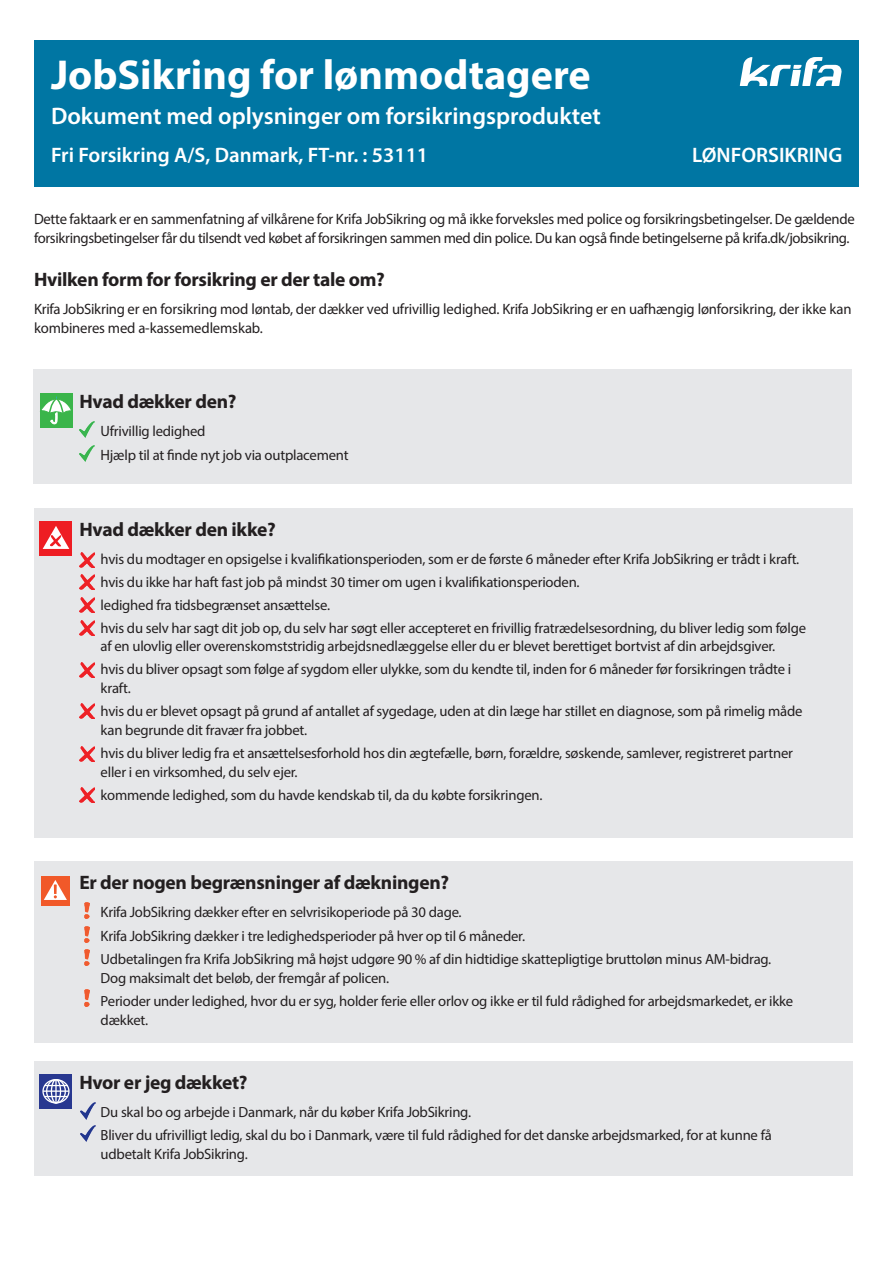
<style>
.page{position:relative;width:893px;height:1263px;background:#fff}
.page>*{position:absolute;margin:0;border:0;box-sizing:border-box;transform-origin:0 0}
.Form_title{font:700 42px "Myriad Pro";color:#fff}
.Form_sub_title{font:600 24px "Myriad Pro";color:#fff}
.Company_Product_head{font:600 21px "Myriad Pro";color:#fff}
.Cover_subhead{font:700 19.5px "Myriad Pro";letter-spacing:-.015em;color:#231f20}
.Form_intro{font:15px/19.5px "Myriad Pro";letter-spacing:-.02em;color:#231f20}
.Covered_bullets{font:15px "Myriad Pro";letter-spacing:-.02em;color:#231f20}
.Covered_bullets-2{font:14.7px/18.8px "Myriad Pro";letter-spacing:-.015em;color:#231f20}
.s1{font-size:15px}
.s2{font-size:14.7px}
</style>
<div class="page">
<div style="left:34px;top:40px;width:825px;height:147px;background:#0076a3"></div>
<svg style="left:740px;top:57px;width:102px;height:29px"></svg>
<div style="left:33px;top:369px;width:819px;height:114px;background:#e6e7e9"></div>
<div style="left:40px;top:393px;width:32px;height:34px;background:#3ab54a"></div>
<svg style="left:41px;top:396px;width:30px;height:29px"></svg>
<img style="left:79px;top:421px;width:15px;height:17px">
<img style="left:79px;top:445px;width:15px;height:16px">
<div style="left:34px;top:508px;width:819px;height:330px;background:#e6e7e9"></div>
<div style="left:40px;top:521px;width:32px;height:34px;background:#ee1d23"></div>
<svg style="left:43px;top:526px;width:26px;height:23px"></svg>
<img style="left:80px;top:553px;width:14px;height:14px">
<img style="left:80px;top:574px;width:14px;height:15px">
<img style="left:80px;top:621px;width:14px;height:15px">
<img style="left:80px;top:662px;width:14px;height:15px">
<img style="left:80px;top:704px;width:14px;height:15px">
<img style="left:80px;top:597px;width:14px;height:15px">
<img style="left:80px;top:746px;width:14px;height:15px">
<img style="left:80px;top:787px;width:14px;height:15px">
<div style="left:34px;top:862px;width:819px;height:181px;background:#e6e7e9"></div>
<div style="left:41px;top:876px;width:28px;height:29px;background:#f15929"></div>
<svg style="left:44px;top:880px;width:23px;height:20px"></svg>
<img style="left:85px;top:902px;width:4px;height:17px">
<img style="left:85px;top:926px;width:4px;height:17px">
<img style="left:85px;top:949px;width:4px;height:17px">
<img style="left:85px;top:990px;width:4px;height:16px">
<div style="left:34px;top:1062px;width:819px;height:114px;background:#e6e7e9"></div>
<svg style="left:40px;top:1074px;width:32px;height:34px"></svg>
<div style="left:42px;top:1079px;width:28px;height:24px;border:1px solid #fff;border-radius:50%"></div>
<div style="left:46px;top:1079px;width:20px;height:24px;border:1px solid #fff;border-radius:50%"></div>
<div style="left:51px;top:1079px;width:10px;height:24px;border:1px solid #fff;border-radius:50%"></div>
<hr style="left:55px;top:1080px;width:2px;height:23px;background:#fff">
<svg style="left:45px;top:1085px;width:23px;height:1px"></svg>
<svg style="left:45px;top:1096px;width:23px;height:1px"></svg>
<hr style="left:43px;top:1090px;width:26px;height:2px;background:#fff">
<img style="left:80px;top:1103px;width:15px;height:16px">
<img style="left:80px;top:1125px;width:15px;height:16px">
<p class="Form_title" style="left:51px;top:47px;width:541px">JobSikring for lønmodtagere</p>
<p class="Form_sub_title" style="left:51px;top:100px;width:551px">Dokument med oplysninger om forsikringsproduktet</p>
<p class="Company_Product_head" style="left:51px;top:141px;width:379px">Fri Forsikring A/S, Danmark, FT-nr. : 53111</p>
<p class="Company_Product_head" style="left:692px;top:141px;width:152px">LØNFORSIKRING</p>
<p class="Form_intro" style="left:34px;top:209px;width:822px">Dette faktaark er en sammenfatning af vilkårene for Krifa JobSikring og må ikke forveksles med police og forsikringsbetingelser. De gældende forsikringsbetingelser får du tilsendt ved købet af forsikringen sammen med din police. Du kan også finde betingelserne på krifa.dk/jobsikring.</p>
<p class="Cover_subhead" style="left:34px;top:267px;width:352px">Hvilken form for forsikring er der tale om?</p>
<p class="Form_intro" style="left:34px;top:299px;width:819px">Krifa JobSikring er en forsikring mod løntab, der dækker ved ufrivillig ledighed. Krifa JobSikring er en uafhængig lønforsikring, der ikke kan kombineres med a-kassemedlemskab.</p>
<p class="Cover_subhead" style="left:79px;top:389px;width:159px">Hvad dækker den?</p>
<p class="Covered_bullets-2" style="left:101px;top:421px;width:106px"><span class="s1">U</span>frivillig ledighed</p>
<p class="Covered_bullets-2" style="left:101px;top:445px;width:249px"><span class="s1">H</span>jælp til at finde nyt job via outplacement</p>
<p class="Cover_subhead" style="left:79px;top:516px;width:198px">Hvad dækker den ikke?</p>
<p class="Covered_bullets-2" style="left:101px;top:549px;width:700px">hvis du modtager en opsigelse i kvalifikationsperioden, som er de første 6 måneder efter <span class="s1">Krifa JobSikring</span> er trådt i kraft.</p>
<p class="Covered_bullets-2" style="left:101px;top:572px;width:480px">hvis du ikke har haft fast job på mindst 30 timer om ugen i kvalifikationsperioden.</p>
<p class="Covered_bullets-2" style="left:101px;top:595px;width:231px">ledighed fra tidsbegrænset ansættelse.</p>
<p class="Covered_bullets-2" style="left:101px;top:618px;width:707px">hvis du selv har sagt dit job op, du selv har søgt eller accepteret en frivillig fratrædelsesordning, du bliver ledig som følge af en ulovlig eller overenskomststridig arbejdsnedlæggelse eller du er blevet berettiget bortvist af din arbejdsgiver.</p>
<p class="Covered_bullets-2" style="left:101px;top:660px;width:692px">hvis du bliver opsagt som følge af sygdom eller ulykke, som du kendte til, inden for 6 måneder før forsikringen trådte i kraft.</p>
<p class="Covered_bullets-2" style="left:101px;top:702px;width:703px">hvis du er blevet opsagt på grund af antallet af sygedage, uden at din læge har stillet en diagnose, som på rimelig måde kan begrunde dit fravær fra jobbet.</p>
<p class="Covered_bullets-2" style="left:101px;top:743px;width:694px">hvis du bliver ledig fra et ansættelsesforhold hos din ægtefælle, børn, forældre, søskende, samlever, registreret partner eller i en virksomhed, du selv ejer.</p>
<p class="Covered_bullets-2" style="left:101px;top:785px;width:443px">kommende ledighed, som du havde kendskab til, da du købte forsikringen.</p>
<p class="Cover_subhead" style="left:79px;top:869px;width:371px">Er der nogen begrænsninger af dækningen?</p>
<p class="Covered_bullets-2" style="left:101px;top:902px;width:363px"><span class="s1">Krifa JobSikring</span> dækker efter en selvrisikoperiode på 30 dage.</p>
<p class="Covered_bullets-2" style="left:101px;top:926px;width:426px"><span class="s1">Krifa JobSikring</span> dækker i tre ledighedsperioder på hver op til 6 måneder.</p>
<p class="Covered_bullets-2" style="left:101px;top:950px;width:672px">Udbetalingen fra <span class="s1">Krifa JobSikring</span> må højst udgøre 90 % af din hidtidige skattepligtige bruttoløn minus AM-bidrag.<br>Dog maksimalt det beløb, der fremgår af policen.</p>
<p class="Covered_bullets-2" style="left:101px;top:991px;width:694px">Perioder under ledighed, hvor du er syg, holder ferie eller orlov og ikke er til fuld rådighed for arbejdsmarkedet, er ikke dækket.</p>
<p class="Cover_subhead" style="left:79px;top:1070px;width:170px">Hvor er jeg dækket?</p>
<p class="Covered_bullets-2" style="left:101px;top:1102px;width:372px">Du skal bo og arbejde i Danmark, når du køber <span class="s1">Krifa JobSikring</span>.</p>
<p class="Covered_bullets-2" style="left:101px;top:1125px;width:673px">Bliver du ufrivilligt ledig, skal du bo i Danmark, være til fuld rådighed for det danske arbejdsmarked, for at kunne få</p>
<p class="Covered_bullets" style="left:101px;top:1145px;width:149px"><span class="s2">udbetalt</span> Krifa JobSikring<span class="s2">.</span></p>
</div>
